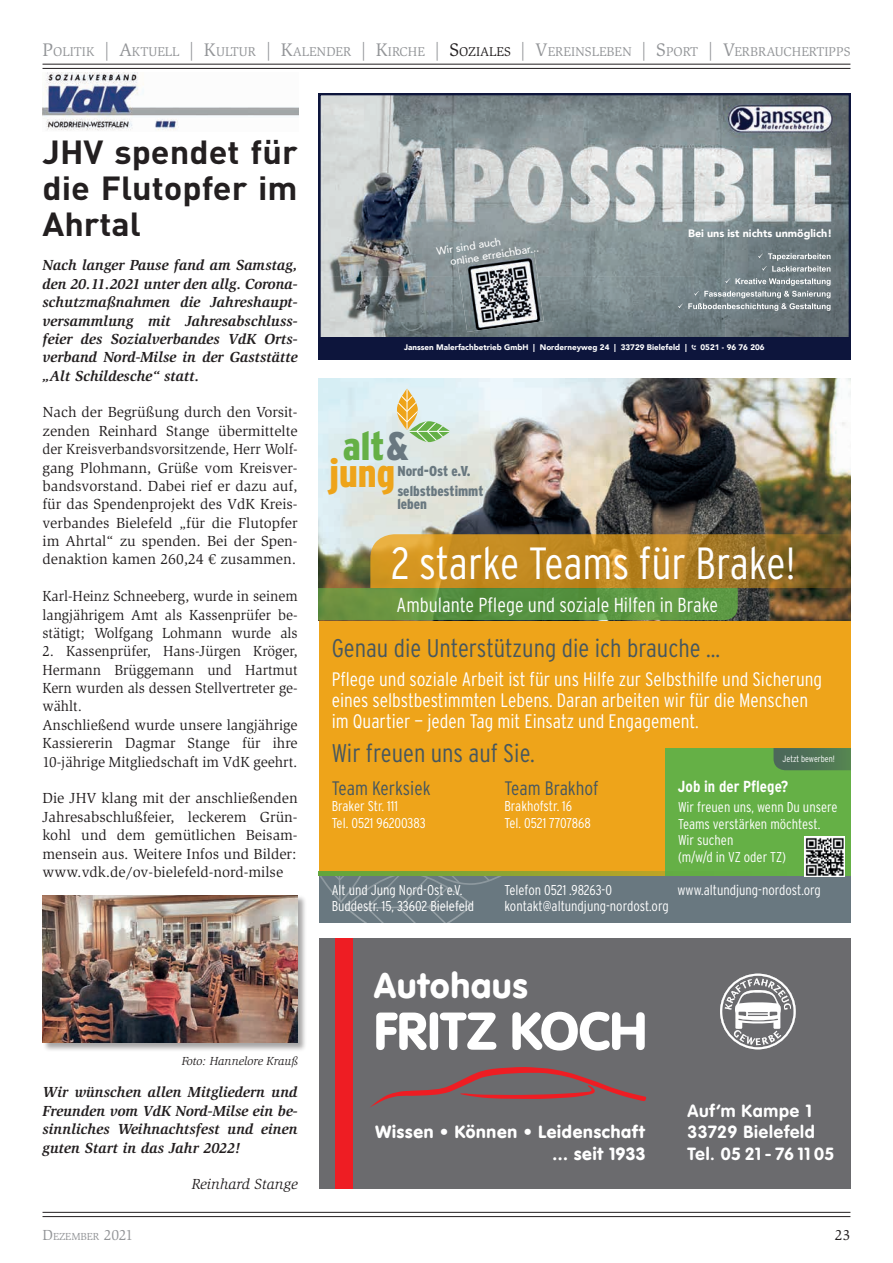
<style>
.page{position:relative;width:893px;height:1263px;background:#fff}
.page>*{position:absolute;margin:0;border:0;box-sizing:border-box;transform-origin:0 0}
.t1{font:900 52.2px "VAG Rounded";letter-spacing:.005em;color:#fff}
.t2{font:300 condensed 45px "Interstate";color:#fff}
.t3{font:900 condensed 39.9px "Interstate";color:#eea41a}
.t4{font:900 condensed 39.9px "Interstate";color:#65b046}
.t5{font:900 34.8px "VAG Rounded";letter-spacing:.03em;color:#fff}
.t6{font:700 33px/36px "DINOT";color:#231f20;text-align:justify;scale:1.04 1}
.t7{font:300 condensed 25.5px "Interstate";color:#46575f}
.t8{font:300 condensed 20.25px "Interstate";color:#fff}
.t9{font:300 condensed 19.5px/21px "Interstate";color:#fff}
.t10{font:300 condensed 19.5px "Interstate";color:#46575f}
.t11{font:700 17.4px/21.5px "VAG Rounded";letter-spacing:.045em;color:#fff}
.t12{font:900 17.4px/21.5px "VAG Rounded";letter-spacing:.045em;color:#fff;text-align:right}
.t13{font:700 condensed 16.05px "Interstate";color:#fff}
.t14{font:15px/18.3px "Slimbach Std";color:#231f20;text-align:justify}
.t15{font:italic 700 15px/18.3px "Slimbach Std";color:#231f20;text-align:justify}
.t16{font:15px/18.3px "Slimbach Std";color:#231f20;text-align:justify;scale:.96 1}
.t17{font:italic 15px "Slimbach Std";color:#231f20}
.t18{font:15px "Slimbach Std";color:#231f20}
.t19{font:300 condensed 14.25px/16.5px "Interstate";color:#fff}
.t20{font:900 condensed 14.25px/20.4px "Interstate";color:#697880}
.t21{font:13.2px "Slimbach Std";color:#939598}
.t22{font:italic 12px "Slimbach Std";color:#231f20}
.t23{font:500 10.65px/12.5px "Avenir";color:#fff}
.t24{font:900 10.65px "Avenir";color:#fff}
.t25{font:10.5px "Slimbach Std";color:#939598}
.t26{font:300 condensed 9.15px "Interstate";color:#fff}
.t27{font:900 8.1px "Avenir";color:#fff}
.s1{font-size:18.75px}
.s2{font-size:18.75px;color:#231f20}
.s3{color:#231f20}
.s4{color:#697880}
.s5{font-size:15px}
</style>
<div class="page">
<hr style="left:43px;top:64px;width:807px;height:1px;background:#231f20">
<hr style="left:43px;top:68px;width:807px;height:1px;background:#231f20">
<hr style="left:43px;top:1212px;width:807px;height:1px;background:#231f20">
<hr style="left:43px;top:1216px;width:807px;height:1px;background:#231f20">
<div style="left:319px;top:620px;width:531px;height:256px;background:#eea41a"></div>
<div style="left:665px;top:748px;width:185px;height:128px;background:#65b046"></div>
<div style="left:319px;top:876px;width:531px;height:47px;background:#697880"></div>
<svg style="left:320px;top:876px;width:181px;height:47px"></svg>
<svg style="left:319px;top:872px;width:346px;height:4px"></svg>
<img style="left:319px;top:378px;width:531px;height:156px">
<svg style="left:397px;top:389px;width:53px;height:53px;background:#d1dab5"></svg>
<svg style="left:319px;top:534px;width:531px;height:86px;background:#918433"></svg>
<svg style="left:773px;top:748px;width:77px;height:22px;background:#507555"></svg>
<img style="left:805px;top:837px;width:39px;height:39px">
<svg style="left:319px;top:94px;width:531px;height:265px;background:#868f96"></svg>
<div style="left:319px;top:938px;width:531px;height:251px;background:#6b6b6e"></div>
<svg style="left:370px;top:1067px;width:276px;height:40px"></svg>
<div style="left:336px;top:938px;width:17px;height:251px;background:#ee1d23"></div>
<svg style="left:720px;top:974px;width:76px;height:75px"></svg>
<img style="left:43px;top:73px;width:255px;height:58px">
<div style="left:42px;top:895px;width:265px;height:157px;background:#231f20;opacity:.4"></div>
<img style="left:43px;top:895px;width:255px;height:147px">
<svg style="left:692px;top:344px;width:4px;height:5px"></svg>
<p class="t21" style="left:43px;top:44px;width:794px"><span class="s1">P</span>OLITIK <span class="s1">| A</span>KTUELL <span class="s1">| K</span>ULTUR <span class="s1">| K</span>ALENDER <span class="s1">| K</span>IRCHE <span class="s1">|</span> <span class="s2">S</span><span class="s3">OZIALES</span> <span class="s1">| V</span>EREINSLEBEN <span class="s1">| S</span>PORT <span class="s1">| V</span>ERBRAUCHERTIPPS</p>
<h3 class="t6" style="left:43px;top:133px;width:247px">JHV spendet für die Flutopfer im Ahrtal</h3>
<p class="t15" style="left:43px;top:256px;width:257px">Nach langer Pause fand am Samstag, den 20.11.2021 unter den allg. Corona&shy;schutzmaßnahmen die Jahreshaupt&shy;versammlung mit Jahresabschluss&shy;feier des Sozialverbandes VdK Orts&shy;verband Nord-Milse in der Gaststätte „Alt Schildesche“ statt.</p>
<p class="t14" style="left:43px;top:403px;width:257px">Nach der Begrüßung durch den Vorsit&shy;zenden Reinhard Stange übermittelte der Kreisverbandsvorsitzende, Herr Wolf&shy;gang Plohmann, Grüße vom Kreisver&shy;bandsvorstand. Dabei rief er dazu auf, für das Spendenprojekt des VdK Kreis&shy;verbandes Bielefeld „für die Flutopfer im Ahrtal“ zu spenden. Bei der Spen&shy;denaktion kamen 260,24 € zusammen.</p>
<p class="t16" style="left:43px;top:587px;width:267px">Karl-Heinz Schneeberg, wurde in seinem langjährigem Amt als Kassenprüfer be&shy;stätigt; Wolfgang Lohmann wurde als</p>
<p class="t16" style="left:43px;top:642px;width:267px;text-align:left">2. Kassenprüfer, Hans-Jürgen Kröger, Hermann Brüggemann und Hartmut Kern wurden als dessen Stellvertreter ge&shy;wählt.<br>Anschließend wurde unsere langjährige Kassiererin Dagmar Stange für ihre 10-jährige Mitgliedschaft im VdK geehrt.</p>
<p class="t14" style="left:43px;top:789px;width:257px">Die JHV klang mit der anschließenden Jahresabschlußfeier, leckerem Grün&shy;kohl und dem gemütlichen Beisam&shy;mensein aus. Weitere Infos und Bilder: www.vdk.de/ov-bielefeld-nord-milse</p>
<p class="t22" style="left:182px;top:1054px;width:117px">Foto: Hannelore Krauß</p>
<p class="t15" style="left:43px;top:1083px;width:257px">Wir wünschen allen Mitgliedern und Freunden vom VdK Nord-Milse ein be&shy;sinnliches Weihnachtsfest und einen guten Start in das Jahr 2022!</p>
<p class="t17" style="left:192px;top:1176px;width:107px">Reinhard Stange</p>
<p class="t23" style="left:447px;top:243px;width:91px;text-indent:-12px;rotate:-9deg">Wir sind auch<br>online erreichbar...</p>
<p class="t24" style="left:688px;top:225px;width:146px">Bei uns ist nichts unmöglich!</p>
<p class="t27" style="left:404px;top:340px;width:284px">Janssen Malerfachbetrieb GmbH | Norderneyweg 24 | 33729 Bielefeld |</p>
<p class="t27" style="left:700px;top:340px;width:66px">0521 - 96 76 206</p>
<h3 class="t4" style="left:343px;top:423px;width:67px">alt<span class="s4">&amp;</span></h3>
<h3 class="t3" style="left:329px;top:450px;width:67px">jung</h3>
<p class="t20" style="left:397px;top:460px;width:88px">Nord-Ost e.V. selbstbestimmt</p>
<p class="t20" style="left:397px;top:494px;width:31px">leben</p>
<h2 class="t2" style="left:391px;top:538px;width:406px">2 starke Teams für Brake!</h2>
<h3 class="t8" style="left:397px;top:594px;width:323px">Ambulante Pflege und soziale Hilfen in Brake</h3>
<h3 class="t7" style="left:332px;top:633px;width:390px">Genau die Unterstützung die ich brauche …</h3>
<h3 class="t9" style="left:332px;top:669px;width:492px">Pflege und soziale Arbeit ist für uns Hilfe zur Selbsthilfe und Sicherung eines selbstbestimmten Lebens. Daran arbeiten wir für die Menschen im Quartier — jeden Tag mit Einsatz und Engagement.</h3>
<h3 class="t7" style="left:332px;top:739px;width:205px">Wir freuen uns auf Sie.</h3>
<p class="t26" style="left:783px;top:753px;width:54px">Jetzt bewerben!</p>
<h3 class="t10" style="left:332px;top:777px;width:100px">Team Kerksiek</h3>
<p class="t19" style="left:332px;top:798px;width:96px">Braker Str. 111<br>Tel. 0521 96200383</p>
<p class="t19" style="left:332px;top:881px;width:144px">Alt und Jung Nord-Ost e.V.<br>Buddestr. 15, 33602 Bielefeld</p>
<h3 class="t10" style="left:504px;top:777px;width:96px">Team Brakhof</h3>
<p class="t19" style="left:504px;top:798px;width:88px">Brakhofstr. 16<br>Tel. 0521 7707868</p>
<p class="t13" style="left:678px;top:777px;width:112px">Job in der Pflege?</p>
<p class="t19" style="left:678px;top:799px;width:161px">Wir freuen uns, wenn Du unsere<br>Teams verstärken möchtest.<br>Wir suchen<br>(m/w/d in VZ oder TZ)</p>
<p class="t19" style="left:504px;top:881px;width:166px">Telefon 0521 .98263-0 kontakt@altundjung-nordost.org</p>
<p class="t19" style="left:677px;top:881px;width:145px">www.altundjung-nordost.org</p>
<h3 class="t5" style="left:374px;top:964px;width:155px">Autohaus</h3>
<h1 class="t1" style="left:374px;top:1000px;width:274px">FRITZ KOCH</h1>
<p class="t12" style="left:376px;top:1121px;width:271px">Wissen • Können • Leidenschaft ... seit 1933</p>
<p class="t11" style="left:687px;top:1100px;width:149px">Auf‘m Kampe 1<br>33729 Bielefeld<br>Tel. 05 21 - 76 11 05</p>
<p class="t25" style="left:43px;top:1230px;width:92px"><span class="s5">D</span>EZEMBER <span class="s5">2021</span></p>
<p class="t18" style="left:835px;top:1226px;width:17px">23</p>
</div>
